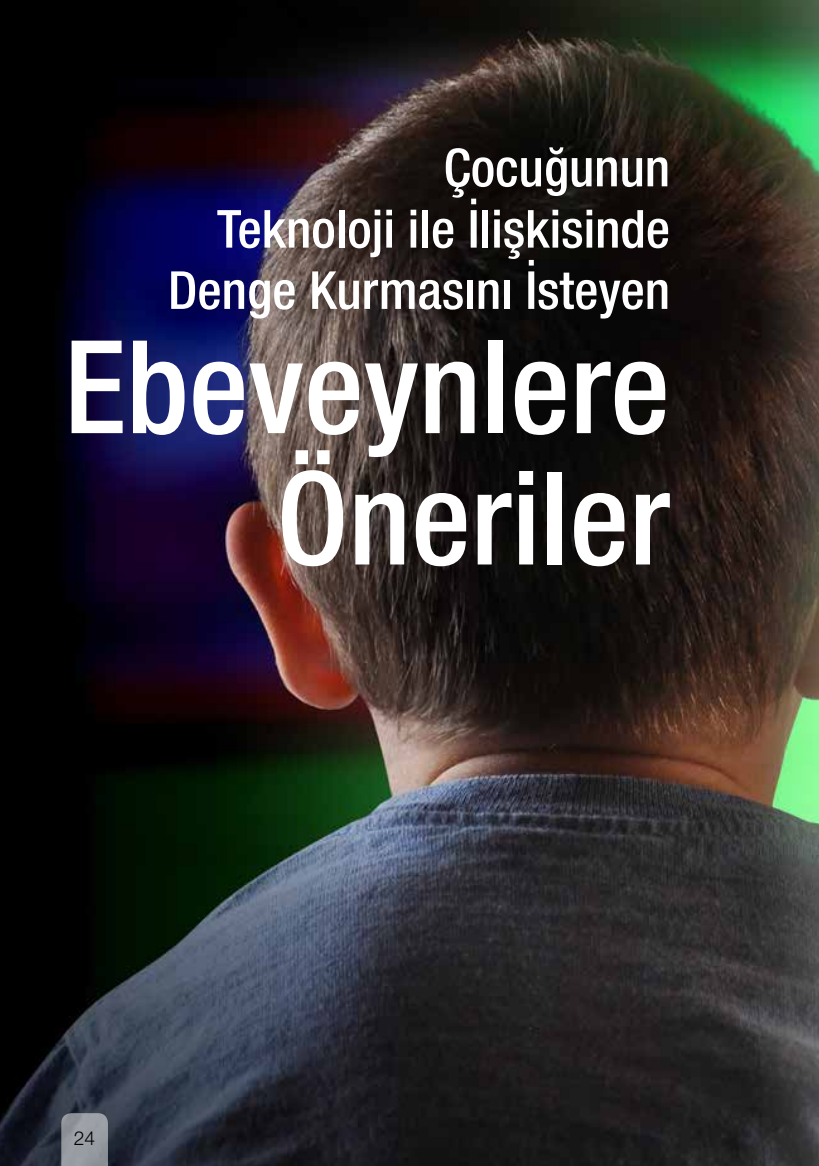
<style>
.page{position:relative;width:819px;height:1166px;background:#fff}
.page>*{position:absolute;margin:0;border:0;box-sizing:border-box;transform-origin:0 0}
.t1{font:500 condensed 129.5px/131.2px "Helvetica Neue LT Std";color:#fff;text-align:right}
.t2{font:500 condensed 52.5px/61.2px "Helvetica Neue LT Std";color:#fff;text-align:right}
.t3{font:300 19.25px "Helvetica Neue LT Std";color:#000}
</style>
<div class="page">
<img style="left:0;top:0;width:819px;height:1166px">
<svg style="left:61px;top:1113px;width:47px;height:53px;background:#93979e"></svg>
<p class="t2" style="left:168px;top:136px;width:503px">Çocuğunun<br>Teknoloji ile İlişkisinde<br>Denge Kurmasını İsteyen</p>
<h1 class="t1" style="left:64px;top:320px;width:607px">Ebeveynlere<br>Öneriler</h1>
<p class="t3" style="left:74px;top:1126px;width:23px">24</p>
</div>
